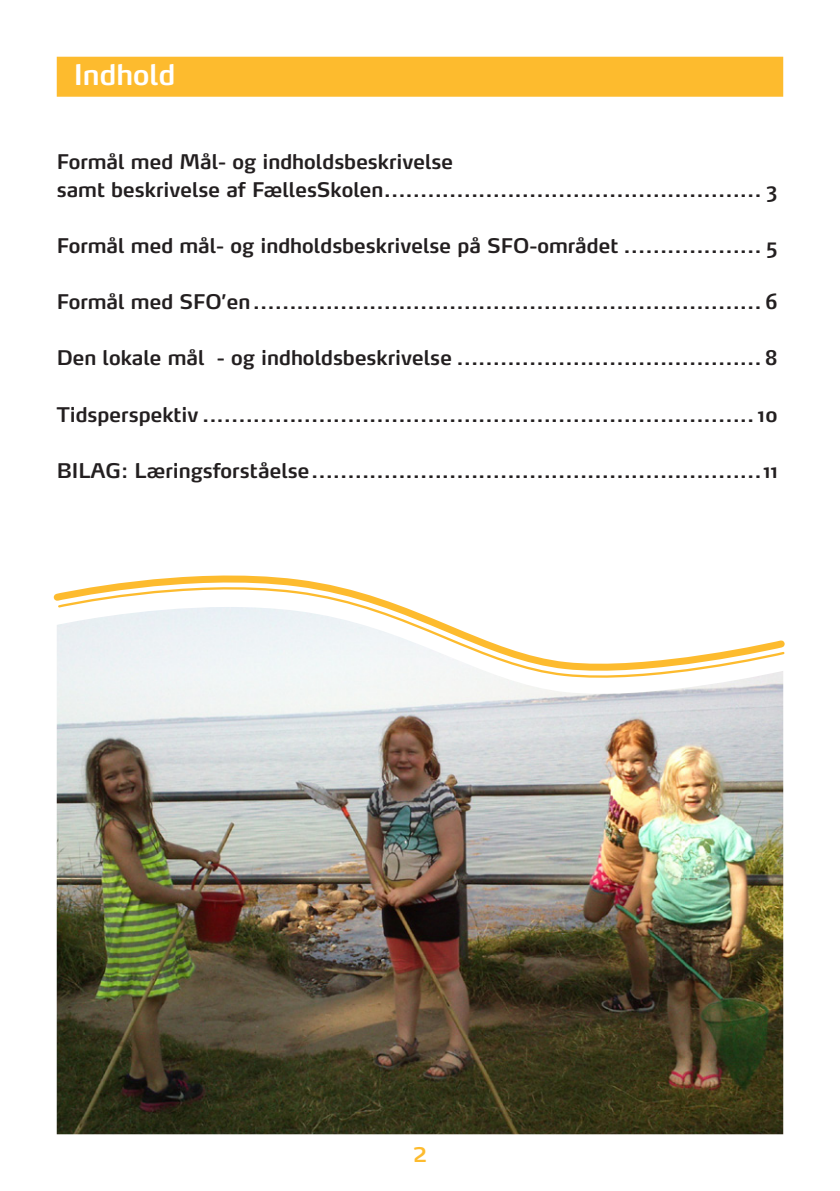
<style>
.page{position:relative;width:840px;height:1191px;background:#fff}
.page>*{position:absolute;margin:0;border:0;box-sizing:border-box;transform-origin:0 0}
.Overskrift{font:600 28px "Max";color:#fff}
.t1{font:600 20px/28px "Max";color:#231f20}
.t2{font:600 20px "Max LF";color:#fdbb2e}
</style>
<div class="page">
<div style="left:57px;top:57px;width:725px;height:40px;background:#fdbb2e"></div>
<img style="left:57px;top:686px;width:725px;height:448px">
<svg style="left:56px;top:578px;width:729px;height:108px"></svg>
<p class="Overskrift" style="left:74px;top:57px;width:103px">Indhold</p>
<p class="t1" style="left:57px;top:148px;width:722px">Formål med Mål- og indholdsbeskrivelse<br>samt beskrivelse af FællesSkolen.................................................... 3</p>
<p class="t1" style="left:57px;top:232px;width:722px">Formål med mål- og indholdsbeskrivelse på SFO-området ................... 5</p>
<p class="t1" style="left:57px;top:288px;width:721px">Formål med SFO’en...................................................................... 6</p>
<p class="t1" style="left:57px;top:344px;width:722px">Den lokale mål - og indholdsbeskrivelse .......................................... 8</p>
<p class="t1" style="left:57px;top:400px;width:722px">Tidsperspektiv ............................................................................ 10</p>
<p class="t1" style="left:57px;top:456px;width:722px">BILAG: Læringsforståelse..............................................................11</p>
<p class="t2" style="left:413px;top:1142px;width:15px">2</p>
</div>
